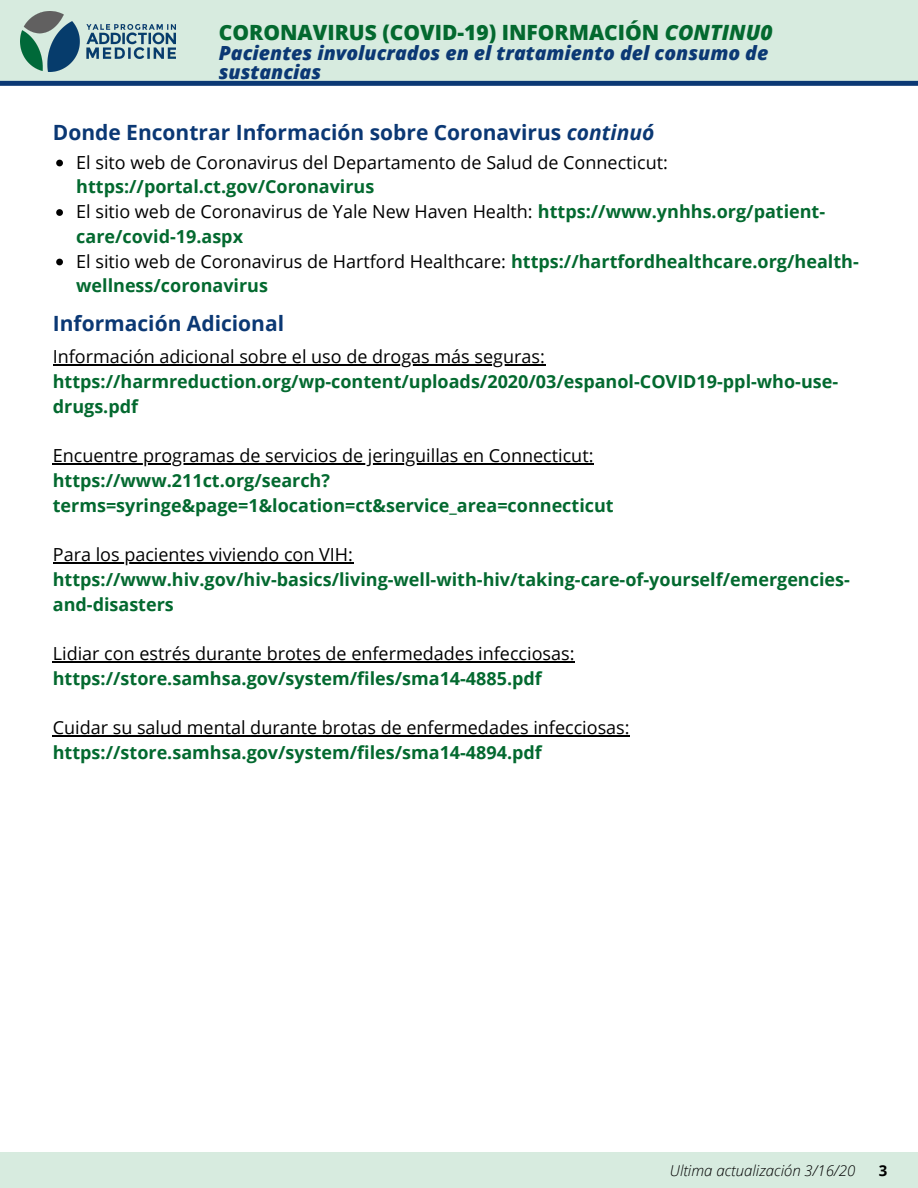
<style>
.page{position:relative;width:918px;height:1188px;background:#fff}
.page>*{position:absolute;margin:0;border:0;box-sizing:border-box;transform-origin:0 0}
.t1{font:700 21px "Open Sans";color:#0b3874}
.t2{font:800 21px "Open Sans";color:#03692f}
.t3{font:italic 800 19.5px/19.2px "Open Sans";color:#0b3874}
.t4{font:700 18px/24.8px "Open Sans";color:#03692f}
.t5{font:18px "Open Sans";color:#000}
.t6{font:italic 300 15px "Open Sans";color:#000}
.t7{font:700 15px "Open Sans";color:#000}
.s1{font-style:italic}
.s2{font-weight:400;color:#000}
</style>
<div class="page">
<div style="left:0;top:0;width:918px;height:83px;background:#d7ebdf"></div>
<svg style="left:0;top:81px;width:918px;height:5px;background:#133e78"></svg>
<img style="left:20px;top:12px;width:155px;height:59px">
<svg style="left:56px;top:160px;width:7px;height:6px"></svg>
<svg style="left:56px;top:209px;width:7px;height:7px"></svg>
<svg style="left:56px;top:259px;width:7px;height:6px"></svg>
<div style="left:0;top:1153px;width:918px;height:35px;background:#d7ebdf"></div>
<hr style="left:53px;top:364px;width:492px;height:1px;background:#000">
<hr style="left:53px;top:463px;width:541px;height:1px;background:#000">
<hr style="left:53px;top:562px;width:300px;height:1px;background:#000">
<hr style="left:53px;top:661px;width:522px;height:1px;background:#000">
<hr style="left:53px;top:735px;width:577px;height:2px;background:#000">
<p class="t2" style="left:219px;top:18px;width:555px">CORONAVIRUS (COVID-19) INFORMACIÓN <span class="s1">CONTINU0</span></p>
<p class="t3" style="left:219px;top:42px;width:551px">Pacientes involucrados en el tratamiento del consumo de sustancias</p>
<p class="t1" style="left:53px;top:118px;width:603px">Donde Encontrar Información sobre Coronavirus <span class="s1">continuó</span></p>
<p class="t5" style="left:76px;top:149px;width:593px">El sito web de Coronavirus del Departamento de Salud de Connecticut:</p>
<p class="t4" style="left:76px;top:174px;width:784px">https://portal.ct.gov/Coronavirus<br><span class="s2">El sitio web de Coronavirus de Yale New Haven Health:</span> https://www.ynhhs.org/patient&shy;care/covid-19.aspx<br><span class="s2">El sitio web de Coronavirus de Hartford Healthcare:</span> https://hartfordhealthcare.org/health&shy;wellness/coronavirus</p>
<p class="t1" style="left:53px;top:309px;width:233px">Información Adicional</p>
<p class="t5" style="left:53px;top:344px;width:493px">Información adicional sobre el uso de drogas más seguras:</p>
<p class="t4" style="left:53px;top:368px;width:787px">https://harmreduction.org/wp-content/uploads/2020/03/espanol-COVID19-ppl-who-use&shy;drugs.pdf</p>
<p class="t5" style="left:53px;top:443px;width:542px">Encuentre programas de servicios de jeringuillas en Connecticut:</p>
<p class="t4" style="left:53px;top:467px;width:562px">https://www.211ct.org/search? terms=syringe&amp;page=1&amp;location=ct&amp;service_area=connecticut</p>
<p class="t5" style="left:53px;top:542px;width:302px">Para los pacientes viviendo con VIH:</p>
<p class="t4" style="left:53px;top:566px;width:799px">https://www.hiv.gov/hiv-basics/living-well-with-hiv/taking-care-of-yourself/emergencies&shy;and-disasters</p>
<p class="t5" style="left:53px;top:641px;width:523px">Lidiar con estrés durante brotes de enfermedades infecciosas:</p>
<p class="t4" style="left:53px;top:665px;width:491px">https://store.samhsa.gov/system/files/sma14-4885.pdf</p>
<p class="t5" style="left:53px;top:715px;width:578px">Cuidar su salud mental durante brotas de enfermedades infecciosas:</p>
<p class="t4" style="left:53px;top:740px;width:491px">https://store.samhsa.gov/system/files/sma14-4894.pdf</p>
<p class="t6" style="left:670px;top:1160px;width:187px">Ultima actualización 3/16/20</p>
<p class="t7" style="left:879px;top:1160px;width:10px">3</p>
</div>
